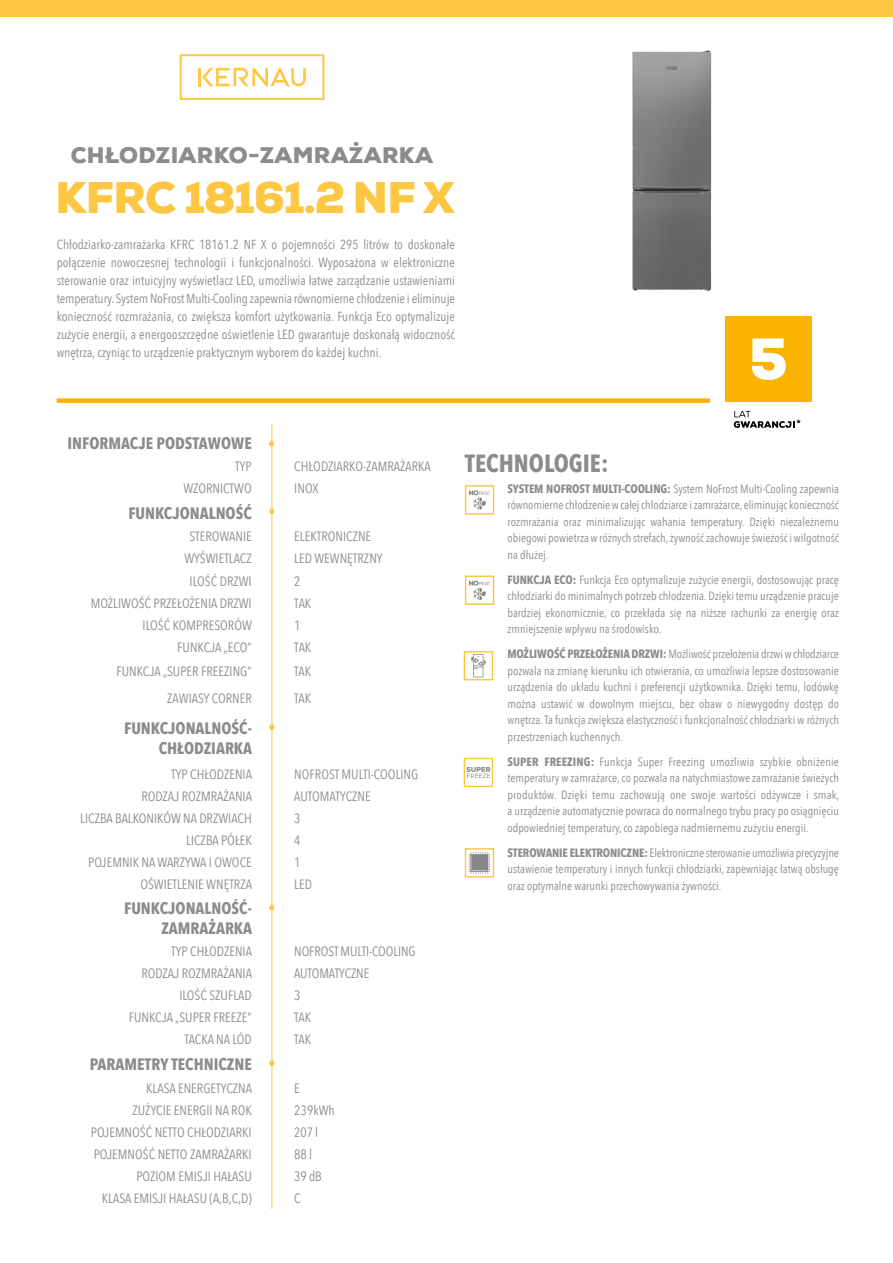
<style>
.page{position:relative;width:893px;height:1263px;background:#fff}
.page>*{position:absolute;margin:0;border:0;box-sizing:border-box;transform-origin:0 0}
.t1{font:900 44.25px "Nexa";letter-spacing:-.025em;color:#fdc643}
.t2{font:700 24.75px "Avenir Next Condensed";color:#8c8c8b}
.t3{font:900 22.5px "Nexa";letter-spacing:.015em;color:#8c8c8b}
.t4{font:700 16.5px/19.8px "Avenir Next Condensed";color:#8c8c8b;text-align:right}
.t5{font:13.5px "Avenir Next Condensed";color:#8c8c8b}
.t6{font:13.2px/18px "Avenir Next Condensed";color:#8c8c8b;text-align:justify}
.t7{font:12px/16.5px "Avenir Next Condensed";color:#8c8c8b;text-align:justify}
.t8{font:900 9px "Avenir LT Std";color:#000}
.s1{font-weight:700}
</style>
<div class="page">
<div style="left:725px;top:316px;width:87px;height:87px;background:#fab400"></div>
<svg style="left:734px;top:411px;width:60px;height:17px"></svg>
<svg style="left:752px;top:338px;width:34px;height:42px"></svg>
<div style="left:0;top:0;width:893px;height:16px;background:#fdc643"></div>
<hr style="left:272px;top:424px;width:1px;height:785px;background:#fdc643">
<svg style="left:269px;top:724px;width:5px;height:6px"></svg>
<svg style="left:269px;top:509px;width:5px;height:5px"></svg>
<svg style="left:269px;top:905px;width:5px;height:5px"></svg>
<div style="left:57px;top:398px;width:653px;height:5px;background:#f9b009"></div>
<svg style="left:180px;top:54px;width:144px;height:46px"></svg>
<hr style="left:198px;top:68px;width:3px;height:18px;background:#fdc643">
<div style="left:464px;top:651px;width:29px;height:29px;border:1px solid #fdc643"></div>
<svg style="left:471px;top:654px;width:15px;height:23px"></svg>
<svg style="left:269px;top:441px;width:5px;height:5px"></svg>
<svg style="left:269px;top:1060px;width:5px;height:6px"></svg>
<svg style="left:465px;top:848px;width:29px;height:29px"></svg>
<div style="left:472px;top:856px;width:14px;height:14px;background:#878787"></div>
<svg style="left:464px;top:758px;width:29px;height:29px"></svg>
<img style="left:632px;top:50px;width:80px;height:241px">
<div style="left:465px;top:485px;width:29px;height:29px;border:1px solid #fdc643"></div>
<svg style="left:469px;top:490px;width:21px;height:20px"></svg>
<div style="left:465px;top:576px;width:29px;height:29px;border:1px solid #fdc643"></div>
<svg style="left:469px;top:581px;width:21px;height:19px"></svg>
<h3 class="t3" style="left:71px;top:141px;width:364px">CHŁODZIARKO-ZAMRAŻARKA</h3>
<h1 class="t1" style="left:55px;top:169px;width:401px">KFRC 18161.2 NF X</h1>
<p class="t6" style="left:57px;top:234px;width:400px">Chłodziarko-zamrażarka KFRC 18161.2 NF X o pojemności 295 litrów to doskonałe połączenie nowoczesnej technologii i funkcjonalności. Wyposażona w elektroniczne sterowanie oraz intuicyjny wyświetlacz LED, umożliwia łatwe zarządzanie ustawieniami temperatury. System NoFrost Multi-Cooling zapewnia równomierne chłodzenie i eliminuje konieczność rozmrażania, co zwiększa komfort użytkowania. Funkcja Eco optymalizuje zużycie energii, a energooszczędne oświetlenie LED gwarantuje doskonałą widoczność wnętrza, czyniąc to urządzenie praktycznym wyborem do każdej kuchni.</p>
<h3 class="t4" style="left:68px;top:433px;width:186px">INFORMACJE PODSTAWOWE</h3>
<p class="t5" style="left:235px;top:455px;width:18px">TYP</p>
<p class="t5" style="left:294px;top:455px;width:138px">CHŁODZIARKO-ZAMRAŻARKA</p>
<p class="t5" style="left:183px;top:477px;width:70px">WZORNICTWO</p>
<p class="t5" style="left:294px;top:477px;width:26px">INOX</p>
<h3 class="t4" style="left:128px;top:503px;width:125px">FUNKCJONALNOŚĆ</h3>
<p class="t5" style="left:189px;top:525px;width:64px">STEROWANIE</p>
<p class="t5" style="left:294px;top:525px;width:78px">ELEKTRONICZNE</p>
<p class="t5" style="left:184px;top:547px;width:69px">WYŚWIETLACZ</p>
<p class="t5" style="left:294px;top:547px;width:90px">LED WEWNĘTRZNY</p>
<p class="t5" style="left:190px;top:569px;width:64px">ILOŚĆ DRZWI</p>
<p class="t5" style="left:294px;top:569px;width:8px">2</p>
<p class="t5" style="left:91px;top:591px;width:162px">MOŻLIWOŚĆ PRZEŁOŻENIA DRZWI</p>
<p class="t5" style="left:294px;top:591px;width:19px">TAK</p>
<p class="t5" style="left:143px;top:613px;width:111px">ILOŚĆ KOMPRESORÓW</p>
<p class="t5" style="left:294px;top:613px;width:8px">1</p>
<p class="t5" style="left:177px;top:635px;width:76px">FUNKCJA „ECO”</p>
<p class="t5" style="left:294px;top:635px;width:19px">TAK</p>
<p class="t5" style="left:117px;top:660px;width:137px">FUNKCJA „SUPER FREEZING”</p>
<p class="t5" style="left:294px;top:660px;width:18px">TAK</p>
<p class="t5" style="left:167px;top:687px;width:86px">ZAWIASY CORNER</p>
<p class="t5" style="left:294px;top:687px;width:18px">TAK</p>
<h3 class="t4" style="left:124px;top:718px;width:129px">FUNKCJONALNOŚĆ-<br>CHŁODZIARKA</h3>
<p class="t5" style="left:171px;top:763px;width:82px">TYP CHŁODZENIA</p>
<p class="t5" style="left:294px;top:763px;width:126px">NOFROST MULTI-COOLING</p>
<p class="t5" style="left:141px;top:785px;width:112px">RODZAJ ROZMRAŻANIA</p>
<p class="t5" style="left:294px;top:785px;width:78px">AUTOMATYCZNE</p>
<p class="t5" style="left:80px;top:807px;width:173px">LICZBA BALKONIKÓW NA DRZWIACH</p>
<p class="t5" style="left:294px;top:807px;width:8px">3</p>
<p class="t5" style="left:186px;top:829px;width:67px">LICZBA PÓŁEK</p>
<p class="t5" style="left:294px;top:829px;width:8px">4</p>
<p class="t5" style="left:88px;top:851px;width:165px">POJEMNIK NA WARZYWA I OWOCE</p>
<p class="t5" style="left:294px;top:851px;width:8px">1</p>
<p class="t5" style="left:140px;top:873px;width:113px">OŚWIETLENIE WNĘTRZA</p>
<p class="t5" style="left:294px;top:873px;width:19px">LED</p>
<h3 class="t4" style="left:124px;top:898px;width:129px">FUNKCJONALNOŚĆ-<br>ZAMRAŻARKA</h3>
<p class="t5" style="left:171px;top:940px;width:82px">TYP CHŁODZENIA</p>
<p class="t5" style="left:294px;top:940px;width:123px">NOFROST MULTI-COOLING</p>
<p class="t5" style="left:141px;top:962px;width:112px">RODZAJ ROZMRAŻANIA</p>
<p class="t5" style="left:294px;top:962px;width:77px">AUTOMATYCZNE</p>
<p class="t5" style="left:179px;top:984px;width:74px">ILOŚĆ SZUFLAD</p>
<p class="t5" style="left:294px;top:984px;width:8px">3</p>
<p class="t5" style="left:129px;top:1006px;width:124px">FUNKCJA „SUPER FREEZE”</p>
<p class="t5" style="left:294px;top:1006px;width:18px">TAK</p>
<p class="t5" style="left:184px;top:1028px;width:69px">TACKA NA LÓD</p>
<p class="t5" style="left:294px;top:1028px;width:18px">TAK</p>
<h3 class="t4" style="left:90px;top:1054px;width:164px">PARAMETRY TECHNICZNE</h3>
<p class="t5" style="left:146px;top:1076px;width:107px">KLASA ENERGETYCZNA</p>
<p class="t5" style="left:294px;top:1076px;width:7px">E</p>
<p class="t5" style="left:133px;top:1098px;width:121px">ZUŻYCIE ENERGII NA ROK</p>
<p class="t5" style="left:294px;top:1098px;width:42px">239kWh</p>
<p class="t5" style="left:91px;top:1120px;width:162px">POJEMNOŚĆ NETTO CHŁODZIARKI</p>
<p class="t5" style="left:294px;top:1120px;width:25px">207 l</p>
<p class="t5" style="left:94px;top:1142px;width:160px">POJEMNOŚĆ NETTO ZAMRAŻARKI</p>
<p class="t5" style="left:294px;top:1142px;width:19px">88 l</p>
<p class="t5" style="left:136px;top:1164px;width:117px">POZIOM EMISJI HAŁASU</p>
<p class="t5" style="left:294px;top:1164px;width:29px">39 dB</p>
<p class="t5" style="left:102px;top:1187px;width:151px">KLASA EMISJI HAŁASU (A,B,C,D)</p>
<p class="t5" style="left:294px;top:1187px;width:8px">C</p>
<h2 class="t2" style="left:465px;top:448px;width:145px">TECHNOLOGIE:</h2>
<p class="t8" style="left:797px;top:418px;width:6px">*</p>
<p class="t7" style="left:507px;top:480px;width:333px"><span class="s1">SYSTEM NOFROST MULTI-COOLING:</span> System NoFrost Multi-Cooling zapewnia równomierne chłodzenie w całej chłodziarce i zamrażarce, eliminując konieczność rozmrażania oraz minimalizując wahania temperatury. Dzięki niezależnemu obiegowi powietrza w różnych strefach, żywność zachowuje świeżość i wilgotność na dłużej.</p>
<p class="t7" style="left:507px;top:571px;width:333px"><span class="s1">FUNKCJA ECO:</span> Funkcja Eco optymalizuje zużycie energii, dostosowując pracę chłodziarki do minimalnych potrzeb chłodzenia. Dzięki temu urządzenie pracuje bardziej ekonomicznie, co przekłada się na niższe rachunki za energię oraz zmniejszenie wpływu na środowisko.</p>
<p class="t7" style="left:507px;top:645px;width:333px"><span class="s1">MOŻLIWOŚĆ PRZEŁOŻENIA DRZWI:</span> Możliwość przełożenia drzwi w chłodziarce pozwala na zmianę kierunku ich otwierania, co umożliwia lepsze dostosowanie urządzenia do układu kuchni i preferencji użytkownika. Dzięki temu, lodówkę można ustawić w dowolnym miejscu, bez obaw o niewygodny dostęp do wnętrza. Ta funkcja zwiększa elastyczność i funkcjonalność chłodziarki w różnych przestrzeniach kuchennych.</p>
<p class="t7" style="left:507px;top:753px;width:333px"><span class="s1">SUPER FREEZING:</span> Funkcja Super Freezing umożliwia szybkie obniżenie temperatury w zamrażarce, co pozwala na natychmiastowe zamrażanie świeżych produktów. Dzięki temu zachowują one swoje wartości odżywcze i smak, a urządzenie automatycznie powraca do normalnego trybu pracy po osiągnięciu odpowiedniej temperatury, co zapobiega nadmiernemu zużyciu energii.</p>
<p class="t7" style="left:507px;top:844px;width:333px"><span class="s1">STEROWANIE ELEKTRONICZNE:</span> Elektroniczne sterowanie umożliwia precyzyjne ustawienie temperatury i innych funkcji chłodziarki, zapewniając łatwą obsługę oraz optymalne warunki przechowywania żywności.</p>
</div>
